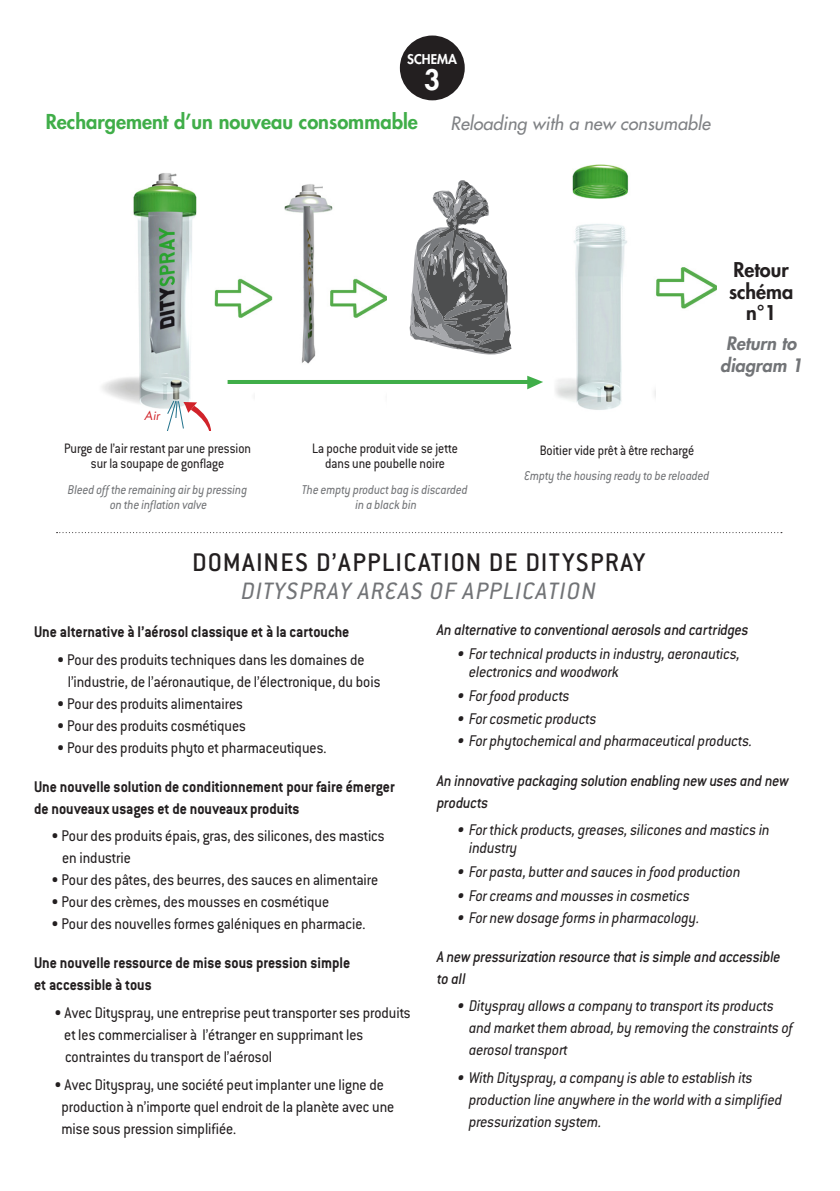
<style>
.page{position:relative;width:840px;height:1191px;background:#fff}
.page>*{position:absolute;margin:0;border:0;box-sizing:border-box;transform-origin:0 0}
.t1{font:500 28px "Conduit ITC";letter-spacing:.04em;color:#231f20}
.t2{font:800 27.4px "Futura Std";color:#fff}
.t3{font:italic 26px "Conduit ITC";letter-spacing:.05em;color:#727477}
.t4{font:800 20px "Futura Std";color:#40ae49}
.t5{font:800 19.8px "Futura Std";color:#231f20}
.t6{font:italic 500 18px "Futura Std";color:#808285}
.t7{font:italic 800 18px "Futura Std";color:#727477}
.t8{font:17px/22px "Conduit ITC";color:#231f20;scale:.92 1}
.t9{font:italic 17px/22px "Conduit ITC";color:#231f20;scale:.92 1}
.t10{font:700 17px/22px "Conduit ITC";color:#231f20;scale:.92 1}
.t11{font:italic 500 17px/22px "Conduit ITC";letter-spacing:-.015em;color:#231f20;scale:.92 1}
.t12{font:15px/14.8px "Conduit ITC";color:#231f20;text-align:center;scale:.9 1}
.t13{font:italic 14px "Conduit ITC";color:#727477;scale:.9 1}
.t14{font:800 13px "Futura Std";color:#fff}
.t15{font:italic 12px "Futura Std";color:#d1232a}
</style>
<div class="page">
<img style="left:214px;top:184px;width:172px;height:180px">
<svg style="left:57px;top:532px;width:724px;height:1px"></svg>
<svg style="left:409px;top:180px;width:102px;height:175px"></svg>
<div style="left:399px;top:36px;width:65px;height:64px;background:#231f20;border-radius:50%"></div>
<img style="left:555px;top:164px;width:100px;height:246px">
<img style="left:102px;top:173px;width:95px;height:236px">
<svg style="left:166px;top:400px;width:45px;height:31px"></svg>
<img style="left:648px;top:228px;width:68px;height:107px">
<div style="left:657px;top:301px;width:12px;height:10px;background:#fff;border-radius:50%"></div>
<svg style="left:527px;top:376px;width:16px;height:13px"></svg>
<div style="left:227px;top:380px;width:304px;height:4px;border:2px solid #40ae49"></div>
<p class="t14" style="left:407px;top:51px;width:51px">SCHEMA</p>
<p class="t2" style="left:424px;top:63px;width:17px">3</p>
<p class="t4" style="left:46px;top:108px;width:373px">Rechargement d’un nouveau consommable</p>
<p class="t6" style="left:450px;top:112px;width:261px">Reloading with a new consumable</p>
<p class="t15" style="left:144px;top:408px;width:17px">Air</p>
<p class="t12" style="left:64px;top:441px;width:209px">Purge de l’air restant par une pression sur la soupape de gonflage</p>
<p class="t13" style="left:68px;top:481px;width:201px">Bleed off the remaining air by pressing</p>
<p class="t13" style="left:110px;top:495px;width:109px">on the inflation valve</p>
<p class="t12" style="left:312px;top:440px;width:163px">La poche produit vide se jette</p>
<p class="t12" style="left:325px;top:455px;width:134px">dans une poubelle noire</p>
<p class="t13" style="left:302px;top:481px;width:185px">The empty product bag is discarded</p>
<p class="t13" style="left:355px;top:495px;width:70px">in a black bin</p>
<p class="t5" style="left:733px;top:257px;width:57px">Retour</p>
<p class="t5" style="left:728px;top:279px;width:66px">schéma</p>
<p class="t5" style="left:745px;top:300px;width:32px">n°1</p>
<p class="t7" style="left:725px;top:332px;width:72px">Return to</p>
<p class="t7" style="left:719px;top:354px;width:83px">diagram 1</p>
<p class="t12" style="left:539px;top:442px;width:173px">Boitier vide prêt à être rechargé</p>
<p class="t13" style="left:524px;top:467px;width:207px">Empty the housing ready to be reloaded</p>
<p class="t1" style="left:192px;top:545px;width:454px">DOMAINES D’APPLICATION DE DITYSPRAY</p>
<p class="t3" style="left:241px;top:575px;width:356px">DITYSPRAY AREAS OF APPLICATION</p>
<p class="t10" style="left:34px;top:620px;width:344px">Une alternative à l’aérosol classique et à la cartouche</p>
<p class="t8" style="left:68px;top:647px;width:341px;text-indent:-11px">• Pour des produits techniques dans les domaines de l’industrie, de l’aéronautique, de l’électronique, du bois</p>
<p class="t8" style="left:57px;top:691px;width:204px">• Pour des produits alimentaires</p>
<p class="t8" style="left:57px;top:713px;width:207px">• Pour des produits cosmétiques</p>
<p class="t8" style="left:57px;top:735px;width:294px">• Pour des produits phyto et pharmaceutiques.</p>
<p class="t10" style="left:34px;top:774px;width:393px">Une nouvelle solution de conditionnement pour faire émerger de nouveaux usages et de nouveaux produits</p>
<p class="t8" style="left:62px;top:824px;width:352px;text-indent:-11px">• Pour des produits épais, gras, des silicones, des mastics en industrie</p>
<p class="t8" style="left:51px;top:868px;width:357px">• Pour des pâtes, des beurres, des sauces en alimentaire</p>
<p class="t8" style="left:51px;top:890px;width:303px">• Pour des crèmes, des mousses en cosmétique</p>
<p class="t8" style="left:51px;top:912px;width:343px">• Pour des nouvelles formes galéniques en pharmacie.</p>
<p class="t10" style="left:34px;top:951px;width:345px">Une nouvelle ressource de mise sous pression simple et accessible à tous</p>
<p class="t8" style="left:64px;top:1001px;width:378px;text-indent:-10px">• Avec Dityspray, une entreprise peut transporter ses produits et les commercialiser à l’étranger en supprimant les contraintes du transport de l’aérosol</p>
<p class="t8" style="left:61px;top:1072px;width:363px;text-indent:-7px">• Avec Dityspray, une société peut implanter une ligne de production à n’importe quel endroit de la planète avec une mise sous pression simplifiée.</p>
<p class="t11" style="left:437px;top:618px;width:340px">An alternative to conventional aerosols and cartridges</p>
<p class="t9" style="left:469px;top:644px;width:296px;line-height:18px;text-indent:-12px">• For technical products in industry, aeronautics, electronics and woodwork</p>
<p class="t9" style="left:457px;top:683px;width:124px">• For food products</p>
<p class="t9" style="left:457px;top:707px;width:153px">• For cosmetic products</p>
<p class="t9" style="left:457px;top:729px;width:322px">• For phytochemical and pharmaceutical products.</p>
<p class="t11" style="left:437px;top:768px;width:384px">An innovative packaging solution enabling new uses and new products</p>
<p class="t9" style="left:469px;top:820px;width:328px;line-height:18px;text-indent:-12px">• For thick products, greases, silicones and mastics in industry</p>
<p class="t9" style="left:457px;top:860px;width:309px">• For pasta, butter and sauces in food production</p>
<p class="t9" style="left:457px;top:883px;width:254px">• For creams and mousses in cosmetics</p>
<p class="t9" style="left:457px;top:905px;width:265px">• For new dosage forms in pharmacology.</p>
<p class="t11" style="left:437px;top:944px;width:375px">A new pressurization resource that is simple and accessible to all</p>
<p class="t9" style="left:469px;top:994px;width:353px;text-indent:-12px">• Dityspray allows a company to transport its products and market them abroad, by removing the constraints of aerosol transport</p>
<p class="t9" style="left:469px;top:1066px;width:341px;text-indent:-12px">• With Dityspray, a company is able to establish its production line anywhere in the world with a simplified pressurization system.</p>
</div>
